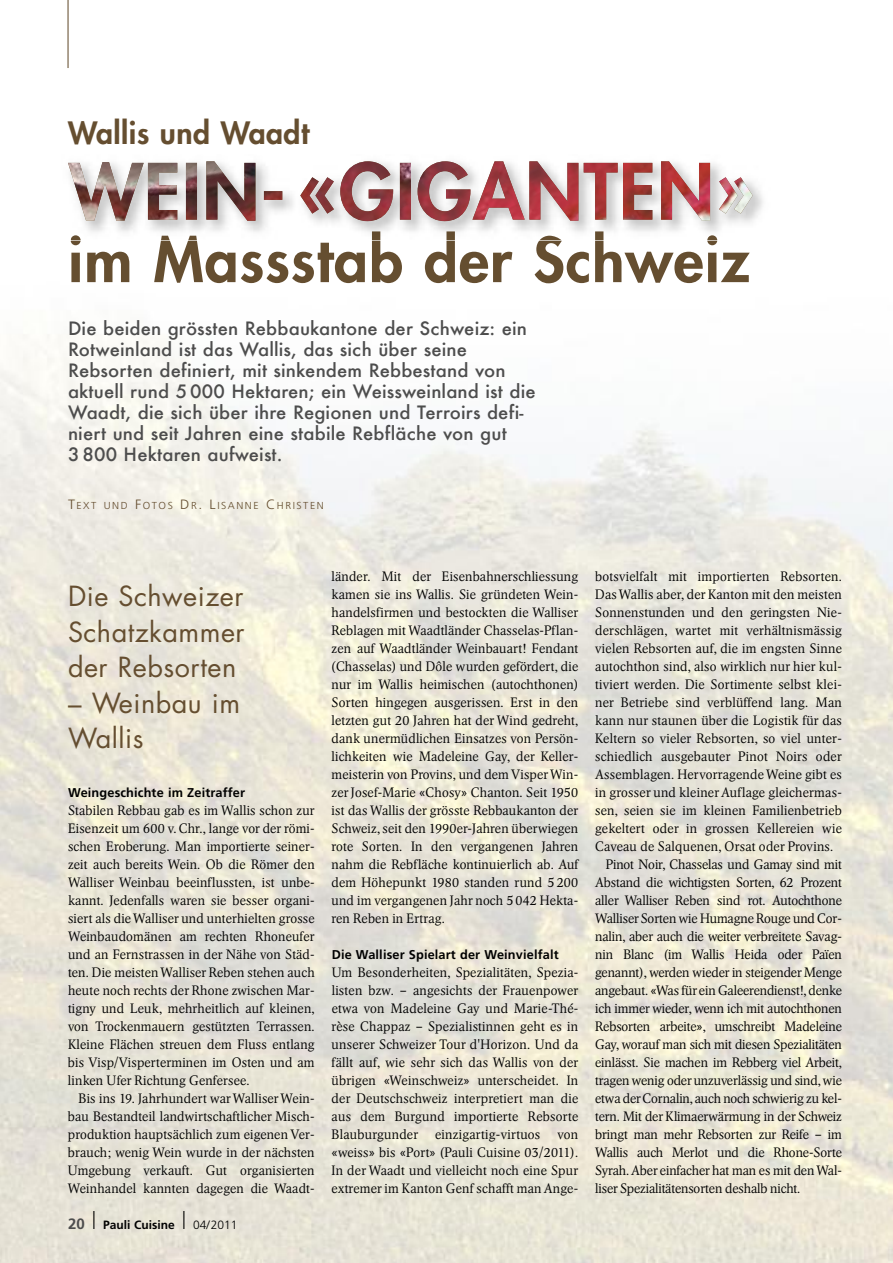
<style>
.page{position:relative;width:893px;height:1263px;background:#fff}
.page>*{position:absolute;margin:0;border:0;box-sizing:border-box;transform-origin:0 0}
.t1{font:800 60px "Futura";letter-spacing:.015em;color:#654e30}
.t2{font:800 30px "Futura";letter-spacing:.015em;color:#654e30}
.t3{font:27px/35.4px "Futura";letter-spacing:.02em;color:#654e30;text-align:justify}
.t4{font:500 18px/21px "Futura";letter-spacing:.005em;color:#4d4d4d}
.t5{font:300 13.5px/18px "Arena New BQ";letter-spacing:.015em;color:#000;text-align:justify}
.t6{font:300 13.5px "Arena New BQ";letter-spacing:-.005em;color:#000}
.t7{font:700 12.75px "Frutiger";letter-spacing:.01em;color:#000}
.t8{font:700 12px "Frutiger";color:#000}
.t9{font:300 10.2px "Frutiger";letter-spacing:.15em;color:#654e30}
.s1{font-size:13.5px}
.s2{font-size:15px;color:#4d4d4d}
.s3{font-weight:300;font-size:24px}
.s4{font-weight:300}
</style>
<div class="page">
<hr style="left:68px;top:0;width:1px;height:68px;background:#654e30">
<img style="left:70px;top:183px;width:693px;height:57px">
<img style="left:71px;top:231px;width:491px;height:9px">
<img style="left:68px;top:161px;width:685px;height:60px">
<h2 class="t2" style="left:68px;top:119px;width:243px">Wallis und Waadt</h2>
<h1 class="t1" style="left:68px;top:231px;width:683px">im Massstab der Schweiz</h1>
<p class="t4" style="left:68px;top:317px;width:469px">Die beiden grössten Rebbaukantone der Schweiz: ein Rotweinland ist das Wallis, das sich über seine Rebsorten definiert, mit sinkendem Rebbestand von aktuell rund 5 000 Hektaren; ein Weissweinland ist die Waadt, die sich über ihre Regionen und Terroirs defi&shy;niert und seit Jahren eine stabile Rebfläche von gut<br>3 800 Hektaren aufweist.</p>
<p class="t9" style="left:68px;top:501px;width:257px"><span class="s1">T</span>EXT UND <span class="s1">F</span>OTOS <span class="s1">D</span>R<span class="s1">. L</span>ISANNE <span class="s1">C</span>HRISTEN</p>
<h3 class="t3" style="left:68px;top:581px;width:178px">Die Schweizer Schatzkammer der Rebsorten</h3>
<h3 class="t3" style="left:68px;top:687px;width:174px">– Weinbau im<br>Wallis</h3>
<p class="t7" style="left:68px;top:787px;width:178px">Weingeschichte im Zeitraffer</p>
<p class="t5" style="left:68px;top:801px;width:248px">Stabilen Rebbau gab es im Wallis schon zur Eisenzeit um 600 v.Chr., lange vor der römi&shy;schen Eroberung. Man importierte seiner&shy;zeit auch bereits Wein. Ob die Römer den Walliser Weinbau beeinflussten, ist unbe&shy;kannt. Jedenfalls waren sie besser organi&shy;siert als die Walliser und unterhielten grosse Weinbaudomänen am rechten Rhoneufer und an Fernstrassen in der Nähe von Städ&shy;ten. Die meisten Walliser Reben stehen auch heute noch rechts der Rhone zwischen Mar&shy;tigny und Leuk, mehrheitlich auf kleinen, von Trockenmauern gestützten Terrassen.<br>Kleine Flächen streuen dem Fluss entlang bis Visp/Visperterminen im Osten und am linken Ufer Richtung Genfersee.</p>
<p class="t5" style="left:68px;top:1089px;width:248px;text-indent:11px">Bis ins 19. Jahrhundert warWalliserWein&shy;bau Bestandteil landwirtschaftlicher Misch&shy;produktion hauptsächlich zum eigenen Ver&shy;brauch; wenig Wein wurde in der nächsten Umgebung verkauft. Gut organisierten Weinhandel kannten dagegen die Waadt-</p>
<p class="t8" style="left:68px;top:1220px;width:171px"><span class="s2">20</span> <span class="s3">l</span> Pauli Cuisine <span class="s3">l</span> <span class="s4">04/2011</span></p>
<p class="t5" style="left:332px;top:567px;width:248px">länder. Mit der Eisenbahnerschliessung kamen sie ins Wallis. Sie gründeten Wein&shy;handelsfirmen und bestockten die Walliser Reblagen mit Waadtländer Chasselas-Pflan&shy;zen auf Waadtländer Weinbauart! Fendant (Chasselas) und Dôle wurden gefördert, die nur im Wallis heimischen (autochthonen)<br>Sorten hingegen ausgerissen. Erst in den letzten gut 20 Jahren hat der Wind gedreht, dank unermüdlichen Einsatzes von Persön&shy;lichkeiten wie Madeleine Gay, der Keller&shy;meisterin von Provins, und dem VisperWin&shy;zer Josef-Marie «Chosy» Chanton. Seit 1950 ist das Wallis der grösste Rebbaukanton der Schweiz, seit den 1990er-Jahren überwiegen rote Sorten. In den vergangenen Jahren nahm die Rebfläche kontinuierlich ab. Auf dem Höhepunkt 1980 standen rund 5 200 und im vergangenen Jahr noch 5 042 Hekta&shy;ren Reben in Ertrag.</p>
<p class="t7" style="left:332px;top:949px;width:228px">Die Walliser Spielart der Weinvielfalt</p>
<p class="t5" style="left:332px;top:963px;width:248px">Um Besonderheiten, Spezialitäten, Spezia&shy;listen bzw. – angesichts der Frauenpower etwa von Madeleine Gay und Marie-Thé&shy;rèse Chappaz – Spezialistinnen geht es in unserer Schweizer Tour d'Horizon. Und da fällt auf, wie sehr sich das Wallis von der übrigen «Weinschweiz» unterscheidet. In der Deutschschweiz interpretiert man die aus dem Burgund importierte Rebsorte Blauburgunder</p>
<p class="t5" style="left:435px;top:1125px;width:107px">einzigartig-virtuos</p>
<p class="t5" style="left:332px;top:1125px;width:248px;text-indent:226px">von «weiss» bis «Port» (Pauli Cuisine 03/2011).<br>In der Waadt und vielleicht noch eine Spur extremer im Kanton Genf schafft man Ange-</p>
<p class="t5" style="left:595px;top:567px;width:248px">botsvielfalt mit importierten Rebsorten.</p>
<p class="t5" style="left:595px;top:585px;width:248px">DasWallis aber, der Kanton mit den meisten</p>
<p class="t5" style="left:595px;top:603px;width:248px">Sonnenstunden und den geringsten Nie-</p>
<p class="t5" style="left:595px;top:621px;width:248px">derschlägen, wartet mit verhältnismässig</p>
<p class="t5" style="left:595px;top:639px;width:248px">vielen Rebsorten auf, die im engsten Sinne</p>
<p class="t5" style="left:595px;top:657px;width:248px">autochthon sind, also wirklich nur hier kul-</p>
<p class="t5" style="left:595px;top:675px;width:248px">tiviert werden. Die Sortimente selbst klei-</p>
<p class="t5" style="left:595px;top:693px;width:248px">ner Betriebe sind verblüffend lang. Man</p>
<p class="t5" style="left:595px;top:711px;width:248px">kann nur staunen über die Logistik für das</p>
<p class="t5" style="left:595px;top:729px;width:248px">Keltern so vieler Rebsorten, so viel unter-</p>
<p class="t5" style="left:595px;top:747px;width:248px">schiedlich ausgebauter Pinot Noirs oder</p>
<p class="t5" style="left:595px;top:765px;width:248px">Assemblagen. Hervorragende Weine gibt es</p>
<p class="t5" style="left:595px;top:783px;width:248px">in grosser und kleinerAuflage gleichermas-</p>
<p class="t5" style="left:595px;top:801px;width:248px">sen, seien sie im kleinen Familienbetrieb</p>
<p class="t5" style="left:595px;top:819px;width:248px">gekeltert oder in grossen Kellereien wie</p>
<p class="t5" style="left:595px;top:837px;width:240px">Caveau de Salquenen, Orsat oder Provins.</p>
<p class="t6" style="left:606px;top:857px;width:237px">Pinot Noir, Chasselas und Gamay sind mit</p>
<p class="t6" style="left:595px;top:875px;width:248px">Abstand die wichtigsten Sorten, 62 Prozent</p>
<p class="t6" style="left:595px;top:893px;width:248px">aller Walliser Reben sind rot. Autochthone</p>
<p class="t6" style="left:595px;top:911px;width:248px">WalliserSorten wie Humagne Rouge und Cor-</p>
<p class="t6" style="left:595px;top:929px;width:248px">nalin, aber auch die weiter verbreitete Savag-</p>
<p class="t6" style="left:595px;top:947px;width:248px">nin Blanc (im Wallis Heida oder Païen</p>
<p class="t6" style="left:595px;top:965px;width:248px">genannt), werden wieder in steigender Menge</p>
<p class="t6" style="left:595px;top:983px;width:248px">angebaut. «Was für ein Galeerendienst!, denke</p>
<p class="t6" style="left:595px;top:1001px;width:248px">ich immer wieder, wenn ich mit autochthonen</p>
<p class="t6" style="left:595px;top:1019px;width:248px">Rebsorten arbeite», umschreibt Madeleine</p>
<p class="t6" style="left:595px;top:1037px;width:248px">Gay, worauf man sich mit diesen Spezialitäten</p>
<p class="t6" style="left:595px;top:1055px;width:248px">einlässt. Sie machen im Rebberg viel Arbeit,</p>
<p class="t6" style="left:595px;top:1073px;width:248px">tragen wenig oder unzuverlässig und sind, wie</p>
<p class="t6" style="left:595px;top:1091px;width:248px">etwa derCornalin, auch noch schwierig zu kel-</p>
<p class="t6" style="left:595px;top:1109px;width:248px">tern. Mit der Klimaerwärmung in der Schweiz</p>
<p class="t6" style="left:595px;top:1127px;width:248px">bringt man mehr Rebsorten zur Reife – im</p>
<p class="t6" style="left:595px;top:1145px;width:248px">Wallis auch Merlot und die Rhone-Sorte</p>
<p class="t6" style="left:595px;top:1163px;width:248px">Syrah. Aber einfacher hat man es mit denWal-</p>
<p class="t6" style="left:595px;top:1181px;width:207px">liser Spezialitätensorten deshalb nicht.</p>
</div>
